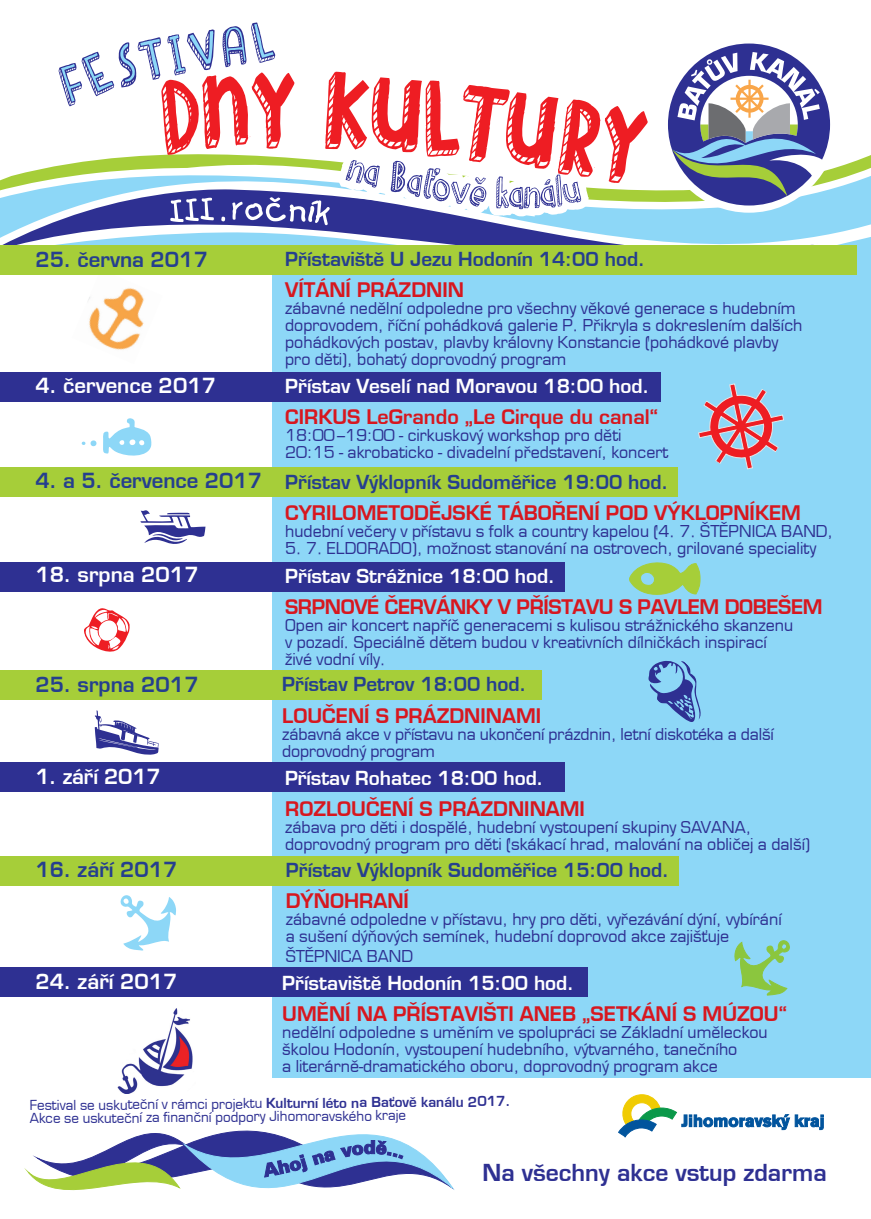
<style>
.page{position:relative;width:871px;height:1219px;background:#fff}
.page>*{position:absolute;margin:0;border:0;box-sizing:border-box;transform-origin:0 0}
.t1{font:700 22.9px "Euromode";color:#2e3092}
.t2{font:700 20.4px "Euromode";color:#fff}
.t3{font:700 20.4px "Euromode";color:#253f8e}
.t4{font:700 19.6px "Euromode";color:#d7171f}
.t5{font:700 19.6px "Euromode";letter-spacing:-.02em;color:#d7171f}
.t6{font:700 18.9px "Euromode";color:#253f8e}
.t7{font:700 18.9px "Euromode";color:#fff}
.t8{font:16px/17px "Euromode";color:#2e3092}
.t9{font:13.5px/12.4px "Euromode";letter-spacing:-.01em;color:#2e3092}
.s1{font-size:20.4px}
.s2{font-weight:700}
</style>
<div class="page">
<div style="left:271px;top:261px;width:599px;height:817px;background:#8dd7f7"></div>
<svg style="left:28px;top:1067px;width:424px;height:124px"></svg>
<img style="left:72px;top:274px;width:91px;height:76px">
<svg style="left:84px;top:608px;width:46px;height:44px"></svg>
<svg style="left:94px;top:710px;width:65px;height:45px"></svg>
<img style="left:118px;top:1008px;width:77px;height:85px">
<svg style="left:81px;top:418px;width:70px;height:38px"></svg>
<svg style="left:627px;top:560px;width:73px;height:36px;background:#9cd17f"></svg>
<div style="left:0;top:372px;width:660px;height:30px;background:#2e3092"></div>
<div style="left:0;top:562px;width:564px;height:30px;background:#2e3092"></div>
<div style="left:0;top:762px;width:564px;height:30px;background:#2e3092"></div>
<div style="left:0;top:967px;width:587px;height:30px;background:#2e3092"></div>
<div style="left:0;top:671px;width:541px;height:29px;background:#a6ce39"></div>
<div style="left:0;top:856px;width:677px;height:30px;background:#a6ce39"></div>
<svg style="left:140px;top:510px;width:65px;height:34px"></svg>
<svg style="left:698px;top:384px;width:85px;height:85px;background:#b59bb0"></svg>
<svg style="left:120px;top:895px;width:56px;height:56px"></svg>
<svg style="left:618px;top:1094px;width:205px;height:43px"></svg>
<svg style="left:734px;top:940px;width:55px;height:55px;background:#8ccfab"></svg>
<div style="left:0;top:467px;width:677px;height:30px;background:#a6ce39"></div>
<svg style="left:0;top:106px;width:870px;height:155px"></svg>
<svg style="left:338px;top:183px;width:250px;height:33px"></svg>
<svg style="left:59px;top:22px;width:216px;height:84px"></svg>
<svg style="left:161px;top:72px;width:486px;height:111px"></svg>
<div style="left:660px;top:36px;width:177px;height:177px;background:#fff;border-radius:50%"></div>
<svg style="left:667px;top:44px;width:162px;height:162px"></svg>
<svg style="left:170px;top:198px;width:44px;height:24px"></svg>
<svg style="left:221px;top:217px;width:4px;height:4px"></svg>
<svg style="left:232px;top:197px;width:97px;height:28px"></svg>
<div style="left:0;top:245px;width:856px;height:29px;background:#a6ce39"></div>
<svg style="left:648px;top:660px;width:55px;height:64px;background:#6fa2d7"></svg>
<p class="t3" style="left:35px;top:247px;width:174px">25. června 2017</p>
<p class="t6" style="left:285px;top:248px;width:361px">Přístaviště U Jezu Hodonín 14:00 hod.</p>
<p class="t4" style="left:285px;top:278px;width:180px">VÍTÁNÍ PRÁZDNIN</p>
<p class="t8" style="left:285px;top:300px;width:518px">zábavné nedělní odpoledne pro všechny věkové generace s hudebním doprovodem, říční pohádková galerie P. Přikryla s dokreslením dalších pohádkových postav, plavby královny Konstancie (pohádkové plavby pro děti), bohatý doprovodný program</p>
<p class="t2" style="left:35px;top:373px;width:182px">4. července 2017</p>
<p class="t7" style="left:285px;top:375px;width:366px">Přístav Veselí nad Moravou 18:00 hod.</p>
<p class="t4" style="left:285px;top:405px;width:374px">CIRKUS LeGrando „Le Cirque du canal“</p>
<p class="t8" style="left:285px;top:427px;width:384px">18:00 –19:00 - cirkuskový workshop pro děti<br>20:15 - akrobaticko - divadelní představení, koncert</p>
<p class="t6" style="left:35px;top:471px;width:634px"><span class="s1">4. a 5. července 2017</span> Přístav Výklopník Sudoměřice 19:00 hod.</p>
<p class="t4" style="left:285px;top:501px;width:517px">CYRILOMETODĚJSKÉ TÁBOŘENÍ POD VÝKLOPNÍKEM</p>
<p class="t8" style="left:285px;top:523px;width:549px">hudební večery v přístavu s folk a country kapelou (4. 7. ŠTĚPNICA BAND,</p>
<p class="t8" style="left:285px;top:540px;width:532px">5. 7. ELDORADO), možnost stanování na ostrovech, grilované speciality</p>
<p class="t2" style="left:35px;top:562px;width:165px">18. srpna 2017</p>
<p class="t7" style="left:285px;top:564px;width:271px">Přístav Strážnice 18:00 hod.</p>
<p class="t5" style="left:285px;top:594px;width:539px">SRPNOVÉ ČERVÁNKY V PŘÍSTAVU S PAVLEM DOBEŠEM</p>
<p class="t8" style="left:285px;top:616px;width:509px">Open air koncert napříč generacemi s kulisou strážnického skanzenu v pozadí. Speciálně dětem budou v kreativních dílničkách inspirací živé vodní víly.</p>
<p class="t3" style="left:35px;top:672px;width:165px">25. srpna 2017</p>
<p class="t6" style="left:282px;top:673px;width:245px">Přístav Petrov 18:00 hod.</p>
<p class="t4" style="left:282px;top:703px;width:260px">LOUČENÍ S PRÁZDNINAMI</p>
<p class="t8" style="left:282px;top:725px;width:493px">zábavná akce v přístavu na ukončení prázdnin, letní diskotéka a další doprovodný program</p>
<p class="t2" style="left:35px;top:764px;width:127px">1. září 2017</p>
<p class="t7" style="left:285px;top:766px;width:260px">Přístav Rohatec 18:00 hod.</p>
<p class="t4" style="left:285px;top:796px;width:301px">ROZLOUČENÍ S PRÁZDNINAMI</p>
<p class="t8" style="left:285px;top:818px;width:526px">zábava pro děti i dospělé, hudební vystoupení skupiny SAVANA, doprovodný program pro děti (skákací hrad, malování na obličej a další)</p>
<p class="t3" style="left:35px;top:857px;width:143px">16. září 2017</p>
<p class="t6" style="left:286px;top:859px;width:384px">Přístav Výklopník Sudoměřice 15:00 hod.</p>
<p class="t4" style="left:286px;top:889px;width:125px">DÝŇOHRANÍ</p>
<p class="t8" style="left:286px;top:911px;width:497px">zábavné odpoledne v přístavu, hry pro děti, vyřezávání dýní, vybírání a sušení dýňových semínek, hudební doprovod akce zajišťuje</p>
<p class="t8" style="left:286px;top:947px;width:129px">ŠTĚPNICA BAND</p>
<p class="t2" style="left:35px;top:969px;width:143px">24. září 2017</p>
<p class="t7" style="left:282px;top:971px;width:293px">Přístaviště Hodonín 15:00 hod.</p>
<p class="t4" style="left:282px;top:1002px;width:506px">UMĚNÍ NA PŘÍSTAVIŠTI ANEB „SETKÁNÍ S MÚZOU“</p>
<p class="t8" style="left:282px;top:1023px;width:486px">nedělní odpoledne s uměním ve spolupráci se Základní uměleckou školou Hodonín, vystoupení hudebního, výtvarného, tanečního<br>a literárně-dramatického oboru, doprovodný program akce</p>
<p class="t9" style="left:30px;top:1098px;width:482px">Festival se uskuteční v rámci projektu <span class="s2">Kulturní léto na B</span><sup>aťově</sup> <sup>kanálu</sup> <sup>2017.<br></sup>Akce se uskuteční za finanční podpory Jihomoravského kraje</p>
<h1 class="t1" style="left:482px;top:1159px;width:346px">Na všechny akce vstup zdarma</h1>
</div>
